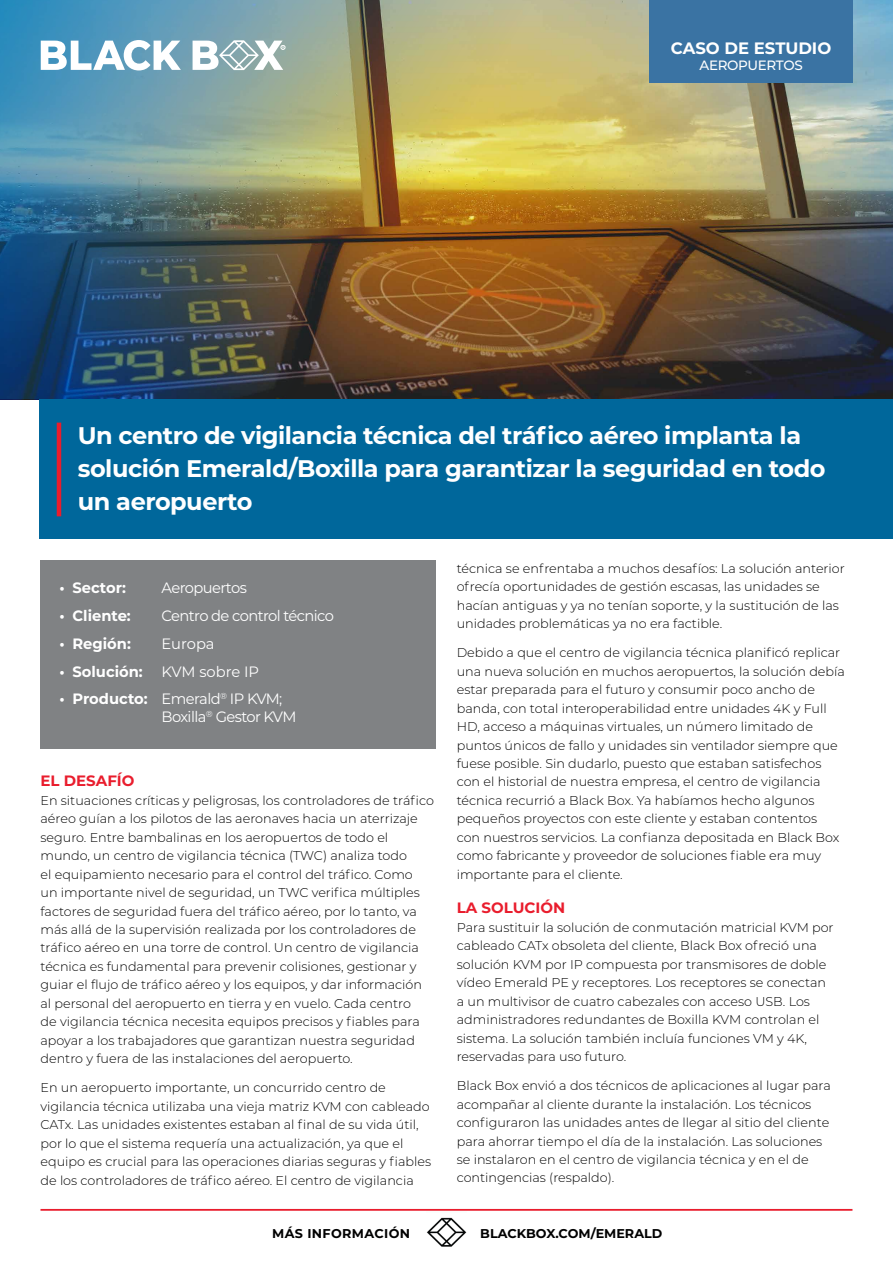
<style>
.page{position:relative;width:893px;height:1263px;background:#fff}
.page>*{position:absolute;margin:0;border:0;box-sizing:border-box;transform-origin:0 0}
.t1{font:700 24px/33px "Montserrat";letter-spacing:-.02em;color:#fff}
.t2{font:700 16.5px "Montserrat";color:#fff}
.t3{font:15px/18px "Montserrat";letter-spacing:-.04em;color:#fff}
.t4{font:700 15px "Montserrat";color:#fff}
.t5{font:700 15px "Montserrat";color:#e91d2d}
.t6{font:15px "Montserrat";color:#fff}
.t7{font:500 13.5px "Montserrat";letter-spacing:-.025em;color:#fff}
.t8{font:300 12.75px/18.5px "Montserrat";color:#000}
.t9{font:700 12.75px "Montserrat";color:#000}
.t10{font:700 12.75px "Montserrat";letter-spacing:.03em;color:#000101}
.s1{font-weight:700}
</style>
<div class="page">
<hr style="left:40px;top:1209px;width:812px;height:2px;background:#e91d2d">
<img style="left:427px;top:1217px;width:40px;height:30px">
<div style="left:40px;top:399px;width:853px;height:140px;background:#00679b"></div>
<img style="left:0;top:0;width:893px;height:399px">
<hr style="left:57px;top:423px;width:4px;height:93px;background:#e91d2d">
<div style="left:41px;top:560px;width:395px;height:189px;background:#808284"></div>
<svg style="left:41px;top:40px;width:140px;height:30px"></svg>
<svg style="left:193px;top:40px;width:92px;height:30px"></svg>
<p class="t2" style="left:671px;top:36px;width:162px">CASO DE ESTUDIO</p>
<p class="t7" style="left:699px;top:56px;width:105px">AEROPUERTOS</p>
<h1 class="t1" style="left:78px;top:418px;width:749px">Un centro de vigilancia técnica del tráfico aéreo implanta la solución Emerald/Boxilla para garantizar la seguridad en todo un aeropuerto</h1>
<p class="t4" style="left:60px;top:577px;width:68px">• Sector:</p>
<p class="t3" style="left:162px;top:578px;width:87px">Aeropuertos</p>
<p class="t4" style="left:60px;top:605px;width:73px">• Cliente:</p>
<p class="t3" style="left:162px;top:606px;width:174px">Centro de control técnico</p>
<p class="t4" style="left:60px;top:633px;width:73px">• Región:</p>
<p class="t3" style="left:162px;top:634px;width:55px">Europa</p>
<p class="t4" style="left:60px;top:660px;width:85px">• Solución:</p>
<p class="t6" style="left:162px;top:661px;width:99px">KVM sobre IP</p>
<p class="t3" style="left:162px;top:689px;width:136px;text-indent:-102px"><span class="s1">• Producto:</span> Emerald<sup>®</sup> IP KVM;<br>Boxilla<sup>®</sup> Gestor KVM</p>
<p class="t5" style="left:40px;top:770px;width:96px">EL DESAFÍO</p>
<p class="t8" style="left:40px;top:791px;width:395px">En situaciones críticas y peligrosas, los controladores de tráfico aéreo guían a los pilotos de las aeronaves hacia un aterrizaje seguro. Entre bambalinas en los aeropuertos de todo el mundo, un centro de vigilancia técnica (TWC) analiza todo<br>el equipamiento necesario para el control del tráfico. Como<br>un importante nivel de seguridad, un TWC verifica múltiples factores de seguridad fuera del tráfico aéreo, por lo tanto, va más allá de la supervisión realizada por los controladores de tráfico aéreo en una torre de control. Un centro de vigilancia técnica es fundamental para prevenir colisiones, gestionar y guiar el flujo de tráfico aéreo y los equipos, y dar información al personal del aeropuerto en tierra y en vuelo. Cada centro<br>de vigilancia técnica necesita equipos precisos y fiables para apoyar a los trabajadores que garantizan nuestra seguridad dentro y fuera de las instalaciones del aeropuerto.</p>
<p class="t8" style="left:40px;top:1078px;width:392px">En un aeropuerto importante, un concurrido centro de vigilancia técnica utilizaba una vieja matriz KVM con cableado CATx. Las unidades existentes estaban al final de su vida útil, por lo que el sistema requería una actualización, ya que el equipo es crucial para las operaciones diarias seguras y fiables de los controladores de tráfico aéreo. El centro de vigilancia</p>
<p class="t8" style="left:457px;top:558px;width:389px">técnica se enfrentaba a muchos desafíos: La solución anterior ofrecía oportunidades de gestión escasas, las unidades se hacían antiguas y ya no tenían soporte, y la sustitución de las unidades problemáticas ya no era factible.</p>
<p class="t8" style="left:457px;top:643px;width:390px">Debido a que el centro de vigilancia técnica planificó replicar una nueva solución en muchos aeropuertos, la solución debía estar preparada para el futuro y consumir poco ancho de banda, con total interoperabilidad entre unidades 4K y Full HD, acceso a máquinas virtuales, un número limitado de puntos únicos de fallo y unidades sin ventilador siempre que fuese posible. Sin dudarlo, puesto que estaban satisfechos con el historial de nuestra empresa, el centro de vigilancia técnica recurrió a Black Box. Ya habíamos hecho algunos pequeños proyectos con este cliente y estaban contentos<br>con nuestros servicios. La confianza depositada en Black Box como fabricante y proveedor de soluciones fiable era muy importante para el cliente.</p>
<p class="t5" style="left:457px;top:897px;width:110px">LA SOLUCIÓN</p>
<p class="t8" style="left:457px;top:918px;width:378px">Para sustituir la solución de conmutación matricial KVM por cableado CATx obsoleta del cliente, Black Box ofreció una solución KVM por IP compuesta por transmisores de doble vídeo Emerald PE y receptores. Los receptores se conectan a un multivisor de cuatro cabezales con acceso USB. Los administradores redundantes de Boxilla KVM controlan el sistema. La solución también incluía funciones VM y 4K, reservadas para uso futuro.</p>
<p class="t8" style="left:457px;top:1076px;width:376px">Black Box envió a dos técnicos de aplicaciones al lugar para acompañar al cliente durante la instalación. Los técnicos configuraron las unidades antes de llegar al sitio del cliente para ahorrar tiempo el día de la instalación. Las soluciones se instalaron en el centro de vigilancia técnica y en el de contingencias (respaldo).</p>
<p class="t10" style="left:272px;top:1224px;width:140px">MÁS INFORMACIÓN</p>
<p class="t9" style="left:480px;top:1224px;width:184px">BLACKBOX.COM/EMERALD</p>
</div>
